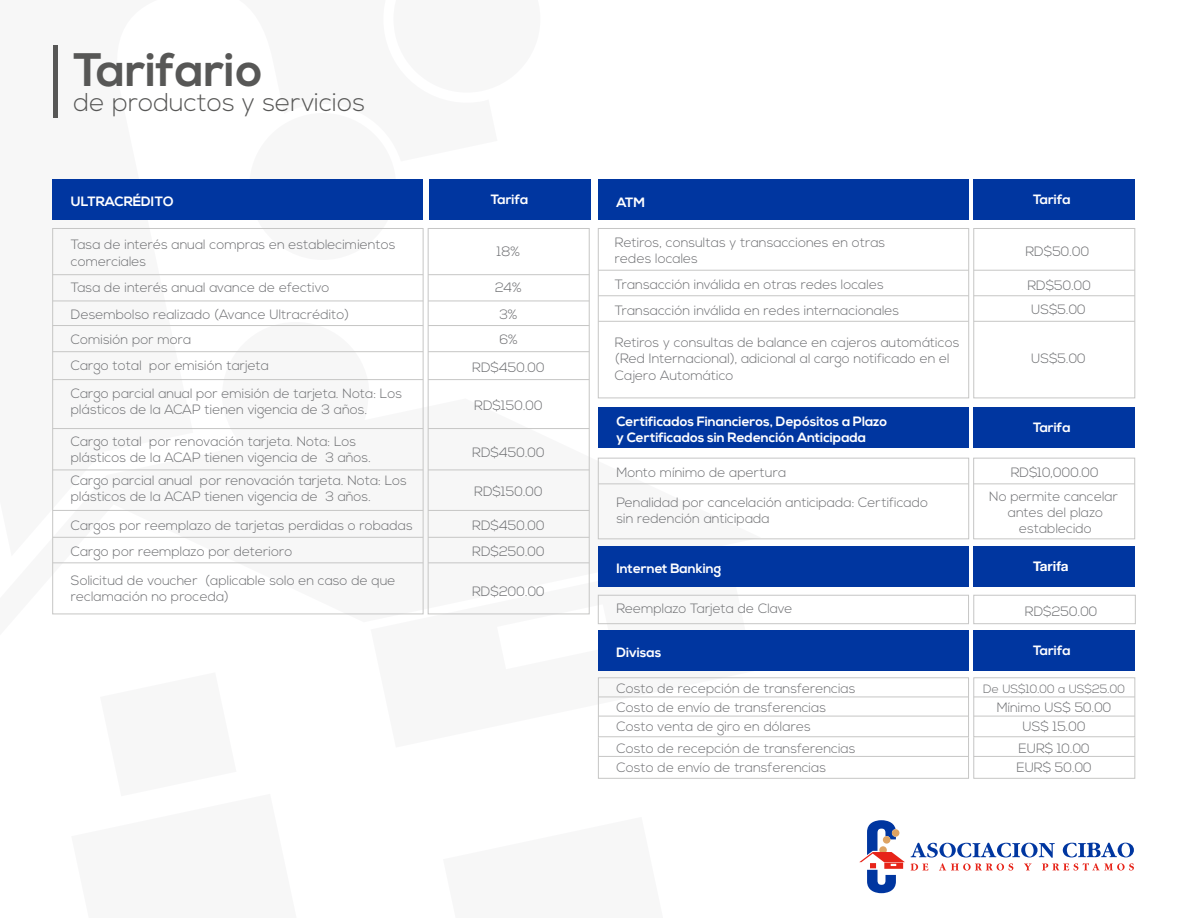
<style>
.page{position:relative;width:1188px;height:918px;background:#fff}
.page>*{position:absolute;margin:0;border:0;box-sizing:border-box;transform-origin:0 0}
.t1{font:700 46.95px "Nexa";color:#575756}
.t2{font:300 25.8px "Nexa";color:#575756}
.t3{font:300 13.5px/16.2px "Nexa";color:#6c6d70}
.t4{font:700 13.5px/16.2px "Nexa";color:#fff}
.t5{font:700 13.5px "Helvetica Neue";color:#fff}
.t6{font:300 12px "Nexa";color:#6c6d70}
</style>
<div class="page">
<svg style="left:52px;top:45px;width:709px;height:671px"></svg>
<svg style="left:911px;top:843px;width:223px;height:28px"></svg>
<svg style="left:859px;top:820px;width:46px;height:73px"></svg>
<div style="left:53px;top:46px;width:5px;height:72px;background:#575756"></div>
<div style="left:53px;top:179px;width:370px;height:41px;background:#0036a0"></div>
<div style="left:429px;top:179px;width:161px;height:41px;background:#0036a0"></div>
<div style="left:52px;top:228px;width:371px;height:386px;border:1px solid #c6c6c5"></div>
<hr style="left:53px;top:562px;width:370px;height:1px;background:#c6c6c5">
<hr style="left:53px;top:537px;width:370px;height:1px;background:#c6c6c5">
<hr style="left:53px;top:428px;width:370px;height:1px;background:#c6c6c5">
<hr style="left:53px;top:325px;width:370px;height:1px;background:#c6c6c5">
<div style="left:428px;top:228px;width:162px;height:386px;border:1px solid #c6c6c5"></div>
<hr style="left:428px;top:562px;width:161px;height:1px;background:#c6c6c5">
<hr style="left:428px;top:537px;width:161px;height:1px;background:#c6c6c5">
<hr style="left:53px;top:351px;width:370px;height:1px;background:#c6c6c5">
<hr style="left:428px;top:351px;width:161px;height:1px;background:#c6c6c5">
<hr style="left:428px;top:428px;width:161px;height:1px;background:#c6c6c5">
<hr style="left:53px;top:470px;width:370px;height:1px;background:#c6c6c5">
<hr style="left:428px;top:470px;width:161px;height:1px;background:#c6c6c5">
<hr style="left:53px;top:510px;width:370px;height:1px;background:#c6c6c5">
<hr style="left:428px;top:510px;width:161px;height:1px;background:#c6c6c5">
<hr style="left:428px;top:325px;width:161px;height:1px;background:#c6c6c5">
<hr style="left:53px;top:301px;width:370px;height:1px;background:#c6c6c5">
<hr style="left:428px;top:301px;width:161px;height:1px;background:#c6c6c5">
<hr style="left:53px;top:274px;width:370px;height:1px;background:#c6c6c5">
<hr style="left:428px;top:274px;width:161px;height:1px;background:#c6c6c5">
<hr style="left:53px;top:379px;width:370px;height:1px;background:#c6c6c5">
<hr style="left:428px;top:379px;width:161px;height:1px;background:#c6c6c5">
<div style="left:598px;top:546px;width:371px;height:41px;background:#0036a0"></div>
<div style="left:974px;top:546px;width:161px;height:41px;background:#0036a0"></div>
<div style="left:598px;top:630px;width:371px;height:41px;background:#0036a0"></div>
<div style="left:974px;top:630px;width:161px;height:41px;background:#0036a0"></div>
<div style="left:598px;top:595px;width:371px;height:29px;border:1px solid #c6c6c5"></div>
<div style="left:973px;top:595px;width:163px;height:29px;border:1px solid #c6c6c5"></div>
<div style="left:598px;top:677px;width:371px;height:60px;border:1px solid #c6c6c5"></div>
<hr style="left:598px;top:716px;width:371px;height:1px;background:#c6c6c5">
<hr style="left:598px;top:697px;width:371px;height:1px;background:#c6c6c5">
<div style="left:973px;top:677px;width:162px;height:60px;border:1px solid #c6c6c5"></div>
<hr style="left:974px;top:716px;width:161px;height:1px;background:#c6c6c5">
<hr style="left:974px;top:697px;width:161px;height:1px;background:#c6c6c5">
<div style="left:598px;top:737px;width:371px;height:42px;border:1px solid #c6c6c5"></div>
<hr style="left:598px;top:756px;width:371px;height:1px;background:#c6c6c5">
<div style="left:973px;top:737px;width:162px;height:42px;border:1px solid #c6c6c5"></div>
<hr style="left:974px;top:756px;width:161px;height:1px;background:#c6c6c5">
<div style="left:598px;top:408px;width:370px;height:40px;background:#0036a0"></div>
<div style="left:974px;top:408px;width:161px;height:40px;background:#0036a0"></div>
<div style="left:598px;top:458px;width:371px;height:81px;border:1px solid #c6c6c5"></div>
<hr style="left:598px;top:483px;width:371px;height:1px;background:#c6c6c5">
<div style="left:973px;top:458px;width:162px;height:81px;border:1px solid #c6c6c5"></div>
<hr style="left:974px;top:483px;width:161px;height:1px;background:#c6c6c5">
<div style="left:598px;top:180px;width:371px;height:40px;background:#0036a0"></div>
<div style="left:974px;top:180px;width:161px;height:40px;background:#0036a0"></div>
<div style="left:598px;top:228px;width:371px;height:170px;border:1px solid #c6c6c5"></div>
<hr style="left:598px;top:321px;width:371px;height:1px;background:#c6c6c5">
<hr style="left:598px;top:295px;width:371px;height:1px;background:#c6c6c5">
<hr style="left:598px;top:270px;width:371px;height:1px;background:#c6c6c5">
<div style="left:973px;top:228px;width:162px;height:170px;border:1px solid #c6c6c5"></div>
<hr style="left:974px;top:321px;width:161px;height:1px;background:#c6c6c5">
<hr style="left:974px;top:295px;width:161px;height:1px;background:#c6c6c5">
<hr style="left:974px;top:270px;width:161px;height:1px;background:#c6c6c5">
<h1 class="t1" style="left:74px;top:42px;width:191px">Tarifario</h1>
<h2 class="t2" style="left:74px;top:88px;width:293px">de productos y servicios</h2>
<p class="t4" style="left:71px;top:194px;width:104px">ULTRACRÉDITO</p>
<p class="t4" style="left:491px;top:192px;width:39px">Tarifa</p>
<p class="t3" style="left:71px;top:237px;width:326px">Tasa de interés anual compras en establecimientos comerciales</p>
<p class="t3" style="left:71px;top:275px;width:280px;line-height:27.2px">Tasa de interés anual avance de efectivo<br>Desembolso realizado (Avance Ultracrédito)</p>
<p class="t3" style="left:71px;top:332px;width:122px">Comisión por mora</p>
<p class="t3" style="left:497px;top:244px;width:25px">18%</p>
<p class="t3" style="left:495px;top:280px;width:28px">24%</p>
<p class="t3" style="left:499px;top:303px;width:20px;line-height:24.5px">3%<br>6%</p>
<p class="t3" style="left:71px;top:353px;width:333px;line-height:27.5px">Cargo total por emisión tarjeta<br>Cargo parcial anual por emisión de tarjeta. Nota: Los</p>
<p class="t3" style="left:71px;top:402px;width:298px">plásticos de la ACAP tienen vigencia de 3 años.</p>
<p class="t3" style="left:71px;top:434px;width:302px">Cargo total por renovación tarjeta. Nota: Los plásticos de la ACAP tienen vigencia de 3 años.</p>
<p class="t3" style="left:472px;top:360px;width:74px">RD$450.00</p>
<p class="t3" style="left:474px;top:398px;width:70px">RD$150.00</p>
<p class="t3" style="left:472px;top:445px;width:74px">RD$450.00</p>
<p class="t3" style="left:71px;top:473px;width:338px">Cargo parcial anual por renovación tarjeta. Nota: Los plásticos de la ACAP tienen vigencia de 3 años.</p>
<p class="t3" style="left:474px;top:484px;width:70px">RD$150.00</p>
<p class="t3" style="left:71px;top:512px;width:343px;line-height:26.8px">Cargos por reemplazo de tarjetas perdidas o robadas<br>Cargo por reemplazo por deterioro</p>
<p class="t3" style="left:71px;top:572px;width:326px">Solicitud de voucher (aplicable solo en caso de que reclamación no proceda)</p>
<p class="t3" style="left:472px;top:517px;width:74px">RD$450.00</p>
<p class="t3" style="left:472px;top:544px;width:74px">RD$250.00</p>
<p class="t3" style="left:472px;top:583px;width:74px">RD$200.00</p>
<p class="t4" style="left:616px;top:194px;width:30px">ATM</p>
<p class="t4" style="left:1033px;top:192px;width:39px">Tarifa</p>
<p class="t3" style="left:615px;top:235px;width:272px">Retiros, consultas y transacciones en otras redes locales</p>
<p class="t3" style="left:615px;top:272px;width:286px;line-height:25.8px">Transacción inválida en otras redes locales<br>Transacción inválida en redes internacionales</p>
<p class="t3" style="left:615px;top:335px;width:346px">Retiros y consultas de balance en cajeros automáticos (Red Internacional), adicional al cargo notificado en el<br>Cajero Automático</p>
<p class="t3" style="left:1025px;top:244px;width:65px">RD$50.00</p>
<p class="t3" style="left:1027px;top:274px;width:65px;line-height:24px">RD$50.00<br>US$5.00</p>
<p class="t3" style="left:1031px;top:351px;width:56px">US$5.00</p>
<p class="t4" style="left:616px;top:413px;width:272px">Certificados Financieros, Depósitos a Plazo y Certificados sin Redención Anticipada</p>
<p class="t4" style="left:1033px;top:420px;width:39px">Tarifa</p>
<p class="t3" style="left:616px;top:458px;width:313px;line-height:29.5px">Monto mínimo de apertura<br>Penalidad por cancelación anticipada: Certificado</p>
<p class="t3" style="left:616px;top:511px;width:155px">sin redención anticipada</p>
<p class="t3" style="left:989px;top:461px;width:130px;line-height:23.5px;text-align:center">RD$10,000.00<br>No permite cancelar</p>
<p class="t3" style="left:1008px;top:505px;width:97px;text-align:center">antes del plazo establecido</p>
<p class="t4" style="left:617px;top:561px;width:106px">Internet Banking</p>
<p class="t5" style="left:1033px;top:556px;width:37px">Tarifa</p>
<p class="t3" style="left:616px;top:601px;width:178px">Reemplazo Tarjeta de Clave</p>
<p class="t3" style="left:1025px;top:604px;width:74px">RD$250.00</p>
<p class="t4" style="left:617px;top:645px;width:46px">Divisas</p>
<p class="t4" style="left:1033px;top:643px;width:39px">Tarifa</p>
<p class="t3" style="left:616px;top:680px;width:241px;line-height:18.9px">Costo de recepción de transferencias<br>Costo de envío de transferencias<br>Costo venta de giro en dólares</p>
<p class="t6" style="left:983px;top:682px;width:143px">De US$10.00 a US$25.00</p>
<p class="t3" style="left:997px;top:699px;width:116px;line-height:18.9px;text-align:center">Mínimo US$ 50.00<br>US$ 15.00</p>
<p class="t3" style="left:616px;top:739px;width:241px;line-height:18.9px">Costo de recepción de transferencias<br>Costo de envío de transferencias</p>
<p class="t3" style="left:1016px;top:739px;width:77px;line-height:18.9px">EUR$ 10.00<br>EUR$ 50.00</p>
</div>
